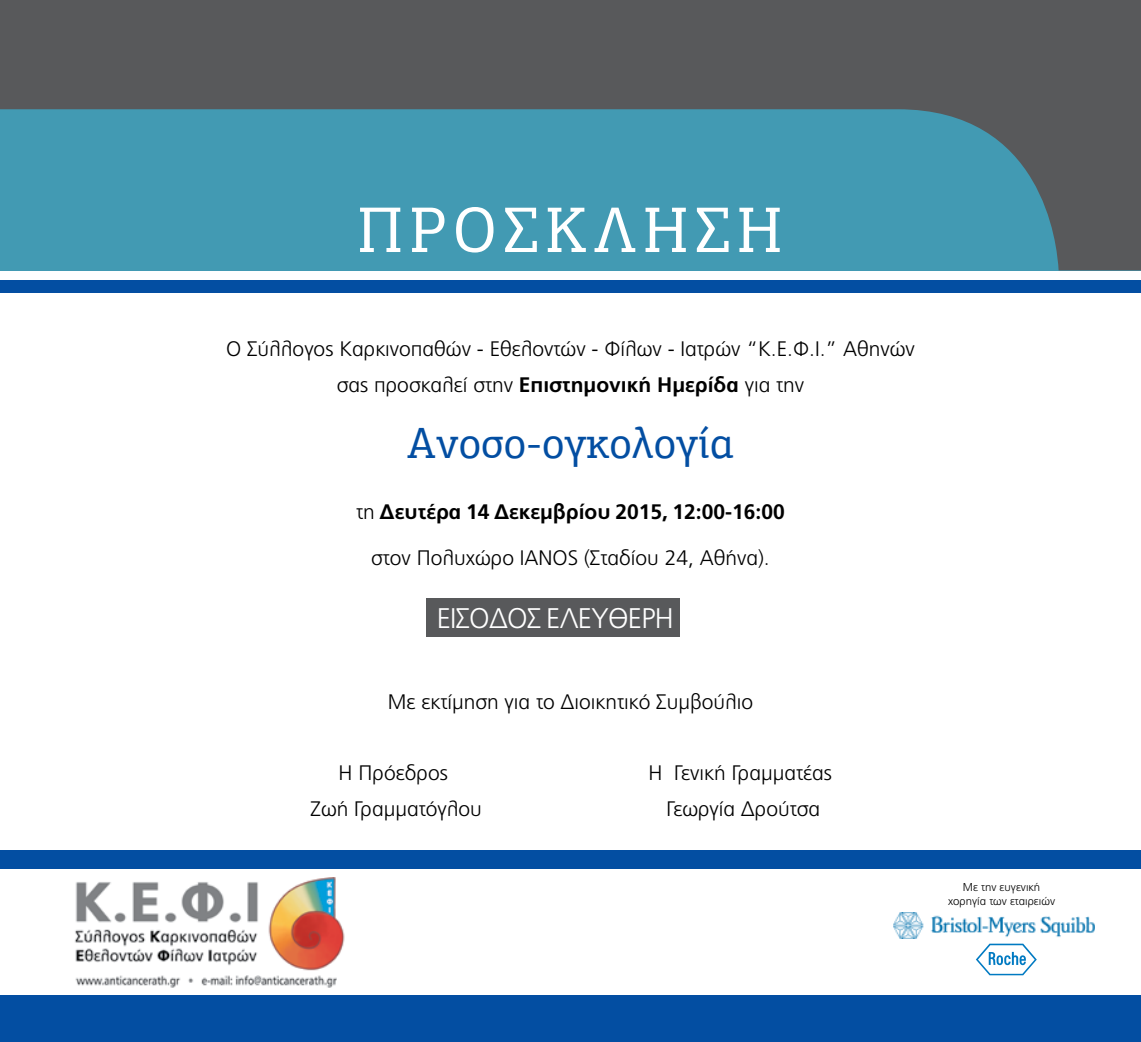
<style>
.page{position:relative;width:1141px;height:1042px;background:#fff}
.page>*{position:absolute;margin:0;border:0;box-sizing:border-box;transform-origin:0 0}
.t1{font:64.75px "PF Agora Slab Pro";letter-spacing:.1em;color:#fff}
.t2{font:43.75px "PF Agora Slab Pro";color:#034ea2}
.t3{font:300 28.35px "PF Catalog";letter-spacing:-.025em;color:#fff}
.t4{font:300 21px/35.9px "PF Catalog";color:#000;text-align:center}
.t5{font:300 11.38px/13.7px "PF Catalog";color:#000;text-align:center}
.s1{font-weight:700}
</style>
<div class="page">
<div style="left:0;top:851px;width:1141px;height:191px;background:#034ea2"></div>
<div style="left:0;top:869px;width:1141px;height:126px;background:#fff"></div>
<img style="left:74px;top:877px;width:271px;height:111px">
<div style="left:0;top:280px;width:1141px;height:13px;background:#034ea2"></div>
<div style="left:427px;top:598px;width:253px;height:39px;background:#58595b"></div>
<svg style="left:0;top:0;width:1141px;height:270px;background:#4c7b8a"></svg>
<svg style="left:976px;top:943px;width:61px;height:32px"></svg>
<img style="left:894px;top:913px;width:201px;height:25px">
<h1 class="t1" style="left:357px;top:190px;width:426px">ΠΡΟΣΚΛΗΣΗ</h1>
<p class="t4" style="left:226px;top:331px;width:690px">Ο Σύλλογος Καρκινοπαθών - Εθελοντών - Φίλων - Ιατρών “Κ.Ε.Φ.Ι.” Αθηνών σας προσκαλεί στην <span class="s1">Επιστημονική Ημερίδα</span> για την</p>
<h2 class="t2" style="left:407px;top:417px;width:329px">Ανοσο-ογκολογία</h2>
<p class="t4" style="left:356px;top:489px;width:430px;line-height:45.9px">τη <span class="s1">Δευτέρα 14 Δεκεμβρίου 2015, 12:00-16:00 </span>στον Πολυχώρο IANOS (Σταδίου 24, Αθήνα).</p>
<h3 class="t3" style="left:437px;top:602px;width:239px">ΕΙΣΟΔΟΣ ΕΛΕΥΘΕΡΗ</h3>
<p class="t4" style="left:388px;top:683px;width:367px">Με εκτίμηση για το Διοικητικό Συμβούλιο</p>
<p class="t4" style="left:339px;top:755px;width:111px">Η Πρόεδρος</p>
<p class="t4" style="left:648px;top:755px;width:185px">Η Γενική Γραμματέας</p>
<p class="t4" style="left:311px;top:791px;width:173px">Ζωή Γραμματόγλου</p>
<p class="t4" style="left:666px;top:791px;width:155px">Γεωργία Δρούτσα</p>
<p class="t5" style="left:948px;top:880px;width:108px">Με την ευγενική χορηγία των εταιρειών</p>
</div>
